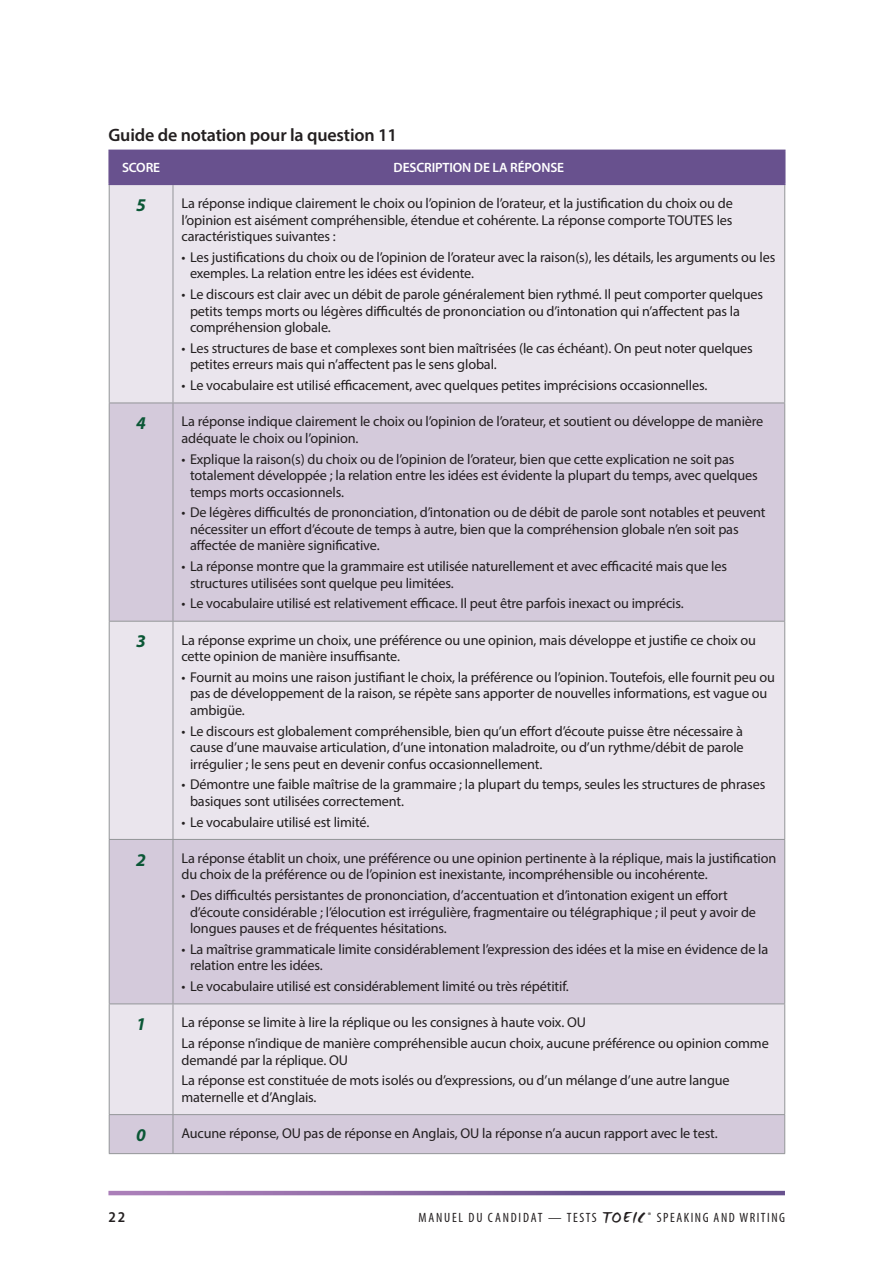
<style>
.page{position:relative;width:893px;height:1263px;background:#fff}
.page>*{position:absolute;margin:0;border:0;box-sizing:border-box;transform-origin:0 0}
.H3{font:600 18px "Myriad Pro";letter-spacing:-.01em;color:#231f20}
.Table-number{font:italic 700 18px "Myriad Pro";color:#0b5736}
.t1{font:600 semi-condensed 15px "Myriad Pro";color:#231f20}
.Table-text{font:14.25px/16.5px "Myriad Pro";letter-spacing:-.01em;color:#231f20}
.t2{font:condensed 13.5px "Myriad Pro";letter-spacing:.11em;color:#231f20}
.Table-header{font:600 13.5px "Myriad Pro";letter-spacing:-.01em;color:#fff}
.s1{font-family:"WC Mano Negra Bta";font-stretch:normal;font-size:18px}
</style>
<div class="page">
<svg style="left:108px;top:1191px;width:677px;height:4px"></svg>
<div style="left:110px;top:151px;width:674px;height:33px;background:#68518e"></div>
<div style="left:110px;top:185px;width:674px;height:218px;background:#eae5ed"></div>
<svg style="left:110px;top:404px;width:674px;height:749px;fill:#d4cadb"></svg>
<hr style="left:109px;top:185px;width:1px;height:218px;background:#939598">
<hr style="left:173px;top:185px;width:1px;height:218px;background:#939598">
<hr style="left:784px;top:185px;width:1px;height:218px;background:#939598">
<hr style="left:109px;top:403px;width:64px;height:1px;background:#939598">
<hr style="left:109px;top:403px;width:1px;height:218px;background:#939598">
<hr style="left:173px;top:403px;width:612px;height:1px;background:#939598">
<hr style="left:173px;top:403px;width:1px;height:218px;background:#939598">
<hr style="left:784px;top:403px;width:1px;height:218px;background:#939598">
<hr style="left:109px;top:621px;width:64px;height:1px;background:#939598">
<hr style="left:109px;top:621px;width:1px;height:218px;background:#939598">
<hr style="left:173px;top:621px;width:612px;height:1px;background:#939598">
<hr style="left:173px;top:621px;width:1px;height:218px;background:#939598">
<hr style="left:784px;top:621px;width:1px;height:218px;background:#939598">
<hr style="left:109px;top:839px;width:64px;height:1px;background:#939598">
<hr style="left:109px;top:840px;width:1px;height:163px;background:#939598">
<hr style="left:173px;top:839px;width:612px;height:1px;background:#939598">
<hr style="left:173px;top:840px;width:1px;height:163px;background:#939598">
<hr style="left:784px;top:840px;width:1px;height:163px;background:#939598">
<hr style="left:109px;top:1003px;width:64px;height:1px;background:#939598">
<hr style="left:109px;top:1004px;width:1px;height:110px;background:#939598">
<hr style="left:173px;top:1003px;width:612px;height:1px;background:#939598">
<hr style="left:173px;top:1004px;width:1px;height:110px;background:#939598">
<hr style="left:784px;top:1004px;width:1px;height:110px;background:#939598">
<hr style="left:109px;top:1114px;width:64px;height:1px;background:#939598">
<hr style="left:109px;top:1115px;width:1px;height:38px;background:#939598">
<hr style="left:173px;top:1114px;width:612px;height:1px;background:#939598">
<hr style="left:173px;top:1115px;width:1px;height:38px;background:#939598">
<hr style="left:784px;top:1115px;width:1px;height:38px;background:#939598">
<hr style="left:109px;top:1153px;width:64px;height:1px;background:#939598">
<hr style="left:173px;top:1153px;width:612px;height:1px;background:#939598">
<hr style="left:108px;top:151px;width:2px;height:33px;background:#68518e">
<hr style="left:108px;top:150px;width:65px;height:1px;background:#68518e">
<hr style="left:108px;top:184px;width:65px;height:1px;background:#68518e">
<hr style="left:172px;top:151px;width:2px;height:33px;background:#68518e">
<hr style="left:173px;top:150px;width:612px;height:1px;background:#68518e">
<hr style="left:784px;top:151px;width:1px;height:33px;background:#68518e">
<hr style="left:173px;top:184px;width:612px;height:1px;background:#68518e">
<h4 class="H3" style="left:108px;top:124px;width:290px">Guide de notation pour la question 11</h4>
<p class="Table-header" style="left:122px;top:159px;width:40px">SCORE</p>
<p class="Table-header" style="left:394px;top:159px;width:172px">DESCRIPTION DE LA RÉPONSE</p>
<p class="Table-number" style="left:136px;top:193px;width:11px">5</p>
<p class="Table-text" style="left:181px;top:195px;width:553px;text-align:justify">La réponse indique clairement le choix ou l’opinion de l’orateur, et la justification du choix ou de l’opinion est aisément compréhensible, étendue et cohérente. La réponse comporte TOUTES les caractéristiques suivantes :</p>
<p class="Table-text" style="left:190px;top:249px;width:587px;text-indent:-9px">• Les justifications du choix ou de l’opinion de l’orateur avec la raison(s), les détails, les arguments ou les exemples. La relation entre les idées est évidente.</p>
<p class="Table-text" style="left:190px;top:286px;width:575px;text-indent:-9px">• Le discours est clair avec un débit de parole généralement bien rythmé. Il peut comporter quelques petits temps morts ou légères difficultés de prononciation ou d’intonation qui n’affectent pas la compréhension globale.</p>
<p class="Table-text" style="left:190px;top:340px;width:564px;text-indent:-9px">• Les structures de base et complexes sont bien maîtrisées (le cas échéant). On peut noter quelques petites erreurs mais qui n’affectent pas le sens global.</p>
<p class="Table-text" style="left:181px;top:377px;width:527px">• Le vocabulaire est utilisé efficacement, avec quelques petites imprécisions occasionnelles.</p>
<p class="Table-number" style="left:136px;top:411px;width:11px">4</p>
<p class="Table-text" style="left:181px;top:413px;width:583px">La réponse indique clairement le choix ou l’opinion de l’orateur, et soutient ou développe de manière adéquate le choix ou l’opinion.</p>
<p class="Table-text" style="left:190px;top:450px;width:569px;text-indent:-9px">• Explique la raison(s) du choix ou de l’opinion de l’orateur, bien que cette explication ne soit pas totalement développée ; la relation entre les idées est évidente la plupart du temps, avec quelques temps morts occasionnels.</p>
<p class="Table-text" style="left:190px;top:504px;width:577px;text-indent:-9px">• De légères difficultés de prononciation, d’intonation ou de débit de parole sont notables et peuvent nécessiter un effort d’écoute de temps à autre, bien que la compréhension globale n’en soit pas affectée de manière significative.</p>
<p class="Table-text" style="left:190px;top:558px;width:539px;text-indent:-9px">• La réponse montre que la grammaire est utilisée naturellement et avec efficacité mais que les structures utilisées sont quelque peu limitées.</p>
<p class="Table-text" style="left:181px;top:595px;width:504px">• Le vocabulaire utilisé est relativement efficace. Il peut être parfois inexact ou imprécis.</p>
<p class="Table-number" style="left:136px;top:630px;width:11px">3</p>
<p class="Table-text" style="left:181px;top:631px;width:576px">La réponse exprime un choix, une préférence ou une opinion, mais développe et justifie ce choix ou cette opinion de manière insuffisante.</p>
<p class="Table-text" style="left:190px;top:669px;width:586px;text-indent:-9px">• Fournit au moins une raison justifiant le choix, la préférence ou l’opinion. Toutefois, elle fournit peu ou pas de développement de la raison, se répète sans apporter de nouvelles informations, est vague ou ambigüe.</p>
<p class="Table-text" style="left:190px;top:722px;width:555px;text-align:justify;text-indent:-9px">• Le discours est globalement compréhensible, bien qu’un effort d’écoute puisse être nécessaire à cause d’une mauvaise articulation, d’une intonation maladroite, ou d’un rythme/débit de parole irrégulier ; le sens peut en devenir confus occasionnellement.</p>
<p class="Table-text" style="left:190px;top:776px;width:577px;text-indent:-9px">• Démontre une faible maîtrise de la grammaire ; la plupart du temps, seules les structures de phrases basiques sont utilisées correctement.</p>
<p class="Table-text" style="left:181px;top:813px;width:189px">• Le vocabulaire utilisé est limité.</p>
<p class="Table-number" style="left:136px;top:848px;width:11px">2</p>
<p class="Table-text" style="left:181px;top:850px;width:596px">La réponse établit un choix, une préférence ou une opinion pertinente à la réplique, mais la justification du choix de la préférence ou de l’opinion est inexistante, incompréhensible ou incohérente.</p>
<p class="Table-text" style="left:190px;top:887px;width:567px;text-indent:-9px">• Des difficultés persistantes de prononciation, d’accentuation et d’intonation exigent un effort d’écoute considérable ; l’élocution est irrégulière, fragmentaire ou télégraphique ; il peut y avoir de longues pauses et de fréquentes hésitations.</p>
<p class="Table-text" style="left:190px;top:941px;width:580px;text-indent:-9px">• La maîtrise grammaticale limite considérablement l’expression des idées et la mise en évidence de la relation entre les idées.</p>
<p class="Table-text" style="left:181px;top:978px;width:389px">• Le vocabulaire utilisé est considérablement limité ou très répétitif.</p>
<p class="Table-number" style="left:136px;top:1012px;width:11px">1</p>
<p class="Table-text" style="left:181px;top:1014px;width:406px">La réponse se limite à lire la réplique ou les consignes à haute voix. OU</p>
<p class="Table-text" style="left:181px;top:1035px;width:589px">La réponse n’indique de manière compréhensible aucun choix, aucune préférence ou opinion comme demandé par la réplique. OU</p>
<p class="Table-text" style="left:181px;top:1072px;width:550px">La réponse est constituée de mots isolés ou d’expressions, ou d’un mélange d’une autre langue maternelle et d’Anglais.</p>
<p class="Table-number" style="left:136px;top:1123px;width:11px">0</p>
<p class="Table-text" style="left:181px;top:1125px;width:538px">Aucune réponse, OU pas de réponse en Anglais, OU la réponse n’a aucun rapport avec le test.</p>
<p class="t1" style="left:108px;top:1207px;width:18px">22</p>
<p class="t2" style="left:418px;top:1209px;width:368px">MANUEL DU CANDIDAT — TESTS <span class="s1">TOEIC</span> <sup>®</sup> SPEAKING AND WRITING</p>
</div>
